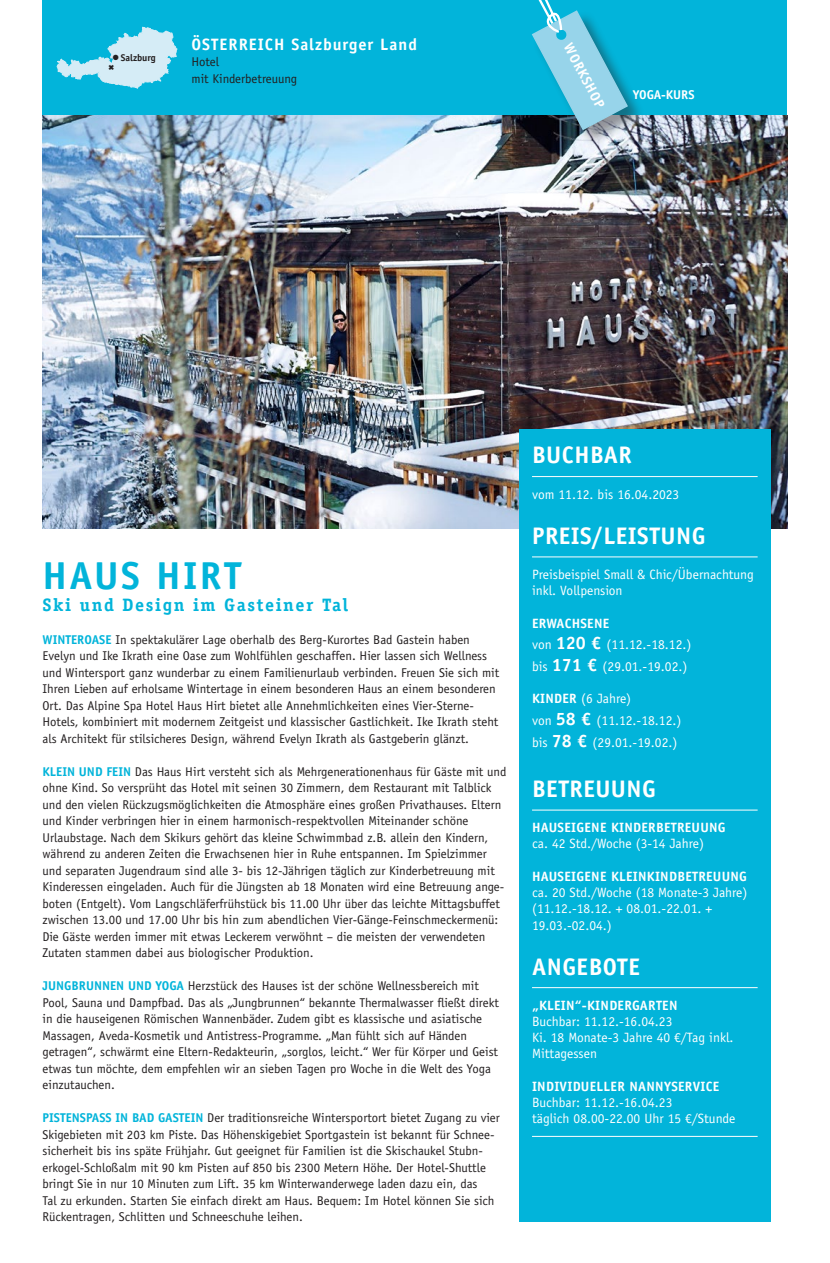
<style>
.page{position:relative;width:830px;height:1263px;background:#fff}
.page>*{position:absolute;margin:0;border:0;box-sizing:border-box;transform-origin:0 0}
.t1{font:700 39px "Officina Sans Std";letter-spacing:.06em;color:#02b4da}
.t2{font:700 24px "Officina Sans Std";letter-spacing:.02em;color:#fff}
.t3{font:700 18px "Officina Serif Std";letter-spacing:.09em;color:#02b4da}
.t4{font:700 16.5px "Officina Sans Std";letter-spacing:.06em;color:#fff}
.t5{font:700 14.1px "Officina Sans Std";color:#fff}
.t6{font:13.5px/16.2px "Officina Sans Std";color:#fff}
.t7{font:700 13.5px "Officina Sans Std";letter-spacing:.02em;color:#fff}
.t8{font:12.75px/16.5px "Officina Sans Std";color:#231f20}
.t9{font:700 12.75px "Officina Sans Std";color:#fff}
.t10{font:700 9.75px "Officina Sans Std";color:#231f20}
.s1{font-weight:700;color:#02b4da}
.s2{font-weight:700}
.s3{font-weight:700;font-size:18px}
</style>
<div class="page">
<div style="left:43px;top:0;width:744px;height:116px;background:#02b4da"></div>
<img style="left:43px;top:116px;width:744px;height:412px">
<div style="left:519px;top:429px;width:251px;height:792px;background:#02b4da"></div>
<hr style="left:531px;top:476px;width:226px;height:1px;background:#fff">
<hr style="left:531px;top:556px;width:226px;height:1px;background:#fff">
<hr style="left:531px;top:810px;width:226px;height:1px;background:#fff">
<hr style="left:531px;top:987px;width:226px;height:1px;background:#fff">
<hr style="left:531px;top:1136px;width:226px;height:1px;background:#fff">
<div style="left:531px;top:11px;width:113px;height:136px;background:#231f20;opacity:.45"></div>
<svg style="left:495px;top:0;width:133px;height:131px"></svg>
<svg style="left:56px;top:26px;width:121px;height:62px"></svg>
<p class="t10" style="left:113px;top:52px;width:44px">● Salzburg</p>
<p class="t4" style="left:191px;top:34px;width:227px">ÖSTERREICH Salzburger Land</p>
<p class="t8" style="left:191px;top:53px;width:29px">Hotel</p>
<p class="t8" style="left:191px;top:70px;width:107px">mit Kinderbetreuung</p>
<p class="t5" style="left:575px;top:40px;width:73px;rotate:62deg">WORKSHOP</p>
<p class="t9" style="left:632px;top:87px;width:63px">YOGA-KURS</p>
<h1 class="t1" style="left:43px;top:552px;width:200px">HAUS HIRT</h1>
<h3 class="t3" style="left:43px;top:593px;width:307px">Ski und Design im Gasteiner Tal</h3>
<p class="t8" style="left:43px;top:631px;width:458px"><span class="s1">WINTEROASE</span> In spektakulärer Lage oberhalb des Berg-Kurortes Bad Gastein haben Evelyn und Ike Ikrath eine Oase zum Wohlfühlen geschaffen. Hier lassen sich Wellness und Wintersport ganz wunderbar zu einem Familienurlaub verbinden. Freuen Sie sich mit Ihren Lieben auf erholsame Wintertage in einem besonderen Haus an einem besonderen Ort. Das Alpine Spa Hotel Haus Hirt bietet alle Annehmlichkeiten eines Vier-Sterne-Hotels, kombiniert mit modernem Zeitgeist und klassischer Gastlichkeit. Ike Ikrath steht als Architekt für stilsicheres Design, während Evelyn Ikrath als Gastgeberin glänzt.</p>
<p class="t8" style="left:43px;top:763px;width:465px"><span class="s1">KLEIN UND FEIN</span> Das Haus Hirt versteht sich als Mehrgenerationenhaus für Gäste mit und ohne Kind. So versprüht das Hotel mit seinen 30 Zimmern, dem Restaurant mit Talblick und den vielen Rückzugsmöglichkeiten die Atmosphäre eines großen Privathauses. Eltern und Kinder verbringen hier in einem harmonisch-respektvollen Miteinander schöne Urlaubstage. Nach dem Skikurs gehört das kleine Schwimmbad z.B. allein den Kindern, während zu anderen Zeiten die Erwachsenen hier in Ruhe entspannen. Im Spielzimmer und separaten Jugendraum sind alle 3- bis 12-Jährigen täglich zur Kinderbetreuung mit Kinderessen eingeladen. Auch für die Jüngsten ab 18 Monaten wird eine Betreuung ange&shy;boten (Entgelt). Vom Langschläferfrühstück bis 11.00 Uhr über das leichte Mittagsbuffet zwischen 13.00 und 17.00 Uhr bis hin zum abendlichen Vier-Gänge-Feinschmeckermenü:<br>Die Gäste werden immer mit etwas Leckerem verwöhnt – die meisten der verwendeten Zutaten stammen dabei aus biologischer Produktion.</p>
<p class="t8" style="left:43px;top:977px;width:457px"><span class="s1">JUNGBRUNNEN UND YOGA</span> Herzstück des Hauses ist der schöne Wellnessbereich mit Pool, Sauna und Dampfbad. Das als „Jungbrunnen“ bekannte Thermalwasser fließt direkt in die hauseigenen Römischen Wannenbäder. Zudem gibt es klassische und asiatische Massagen, Aveda-Kosmetik und Antistress-Programme. „Man fühlt sich auf Händen getragen“, schwärmt eine Eltern-Redakteurin, „sorglos, leicht.“ Wer für Körper und Geist etwas tun möchte, dem empfehlen wir an sieben Tagen pro Woche in die Welt des Yoga einzutauchen.</p>
<p class="t8" style="left:43px;top:1109px;width:458px"><span class="s1">PISTENSPASS IN BAD GASTEIN</span> Der traditionsreiche Wintersportort bietet Zugang zu vier Skigebieten mit 203 km Piste. Das Höhenskigebiet Sportgastein ist bekannt für Schnee&shy;sicherheit bis ins späte Frühjahr. Gut geeignet für Familien ist die Skischaukel Stubn&shy;erkogel-Schloßalm mit 90 km Pisten auf 850 bis 2300 Metern Höhe. Der Hotel-Shuttle bringt Sie in nur 10 Minuten zum Lift. 35 km Winterwanderwege laden dazu ein, das<br>Tal zu erkunden. Starten Sie einfach direkt am Haus. Bequem: Im Hotel können Sie sich Rückentragen, Schlitten und Schneeschuhe leihen.</p>
<h2 class="t2" style="left:531px;top:440px;width:101px">BUCHBAR</h2>
<p class="t6" style="left:531px;top:486px;width:149px">vom 11.12. bis 16.04.2023</p>
<h2 class="t2" style="left:531px;top:521px;width:175px">PREIS/LEISTUNG</h2>
<p class="t6" style="left:531px;top:566px;width:223px">Preisbeispiel Small &amp; Chic/Übernachtung inkl. Vollpension</p>
<p class="t6" style="left:531px;top:612px;width:161px;line-height:21.6px"><span class="s2">ERWACHSENE<br></span>von <span class="s3">120 €</span> (11.12.-18.12.) bis <span class="s3">171 €</span> (29.01.-19.02.)</p>
<p class="t6" style="left:531px;top:688px;width:151px;line-height:21.6px"><span class="s2">KINDER</span> (6 Jahre)<br>von <span class="s3">58 €</span> (11.12.-18.12.) bis <span class="s3">78 €</span> (29.01.-19.02.)</p>
<h2 class="t2" style="left:531px;top:774px;width:125px">BETREUUNG</h2>
<p class="t7" style="left:531px;top:819px;width:195px">HAUSEIGENE KINDERBETREUUNG</p>
<p class="t6" style="left:531px;top:836px;width:173px">ca. 42 Std./Woche (3-14 Jahre)</p>
<p class="t7" style="left:531px;top:868px;width:216px">HAUSEIGENE KLEINKINDBETREUUNG</p>
<p class="t6" style="left:531px;top:884px;width:217px">ca. 20 Std./Woche (18 Monate-3 Jahre) (11.12.-18.12. + 08.01.-22.01. +<br>19.03.-02.04.)</p>
<h2 class="t2" style="left:531px;top:951px;width:109px">ANGEBOTE</h2>
<p class="t7" style="left:531px;top:997px;width:147px">„KLEIN“-KINDERGARTEN</p>
<p class="t6" style="left:531px;top:1013px;width:203px">Buchbar: 11.12.-16.04.23<br>Ki. 18 Monate-3 Jahre 40 €/Tag inkl.<br>Mittagessen</p>
<p class="t7" style="left:531px;top:1078px;width:189px">INDIVIDUELLER NANNYSERVICE</p>
<p class="t6" style="left:531px;top:1094px;width:205px">Buchbar: 11.12.-16.04.23<br>täglich 08.00-22.00 Uhr 15 €/Stunde</p>
</div>
